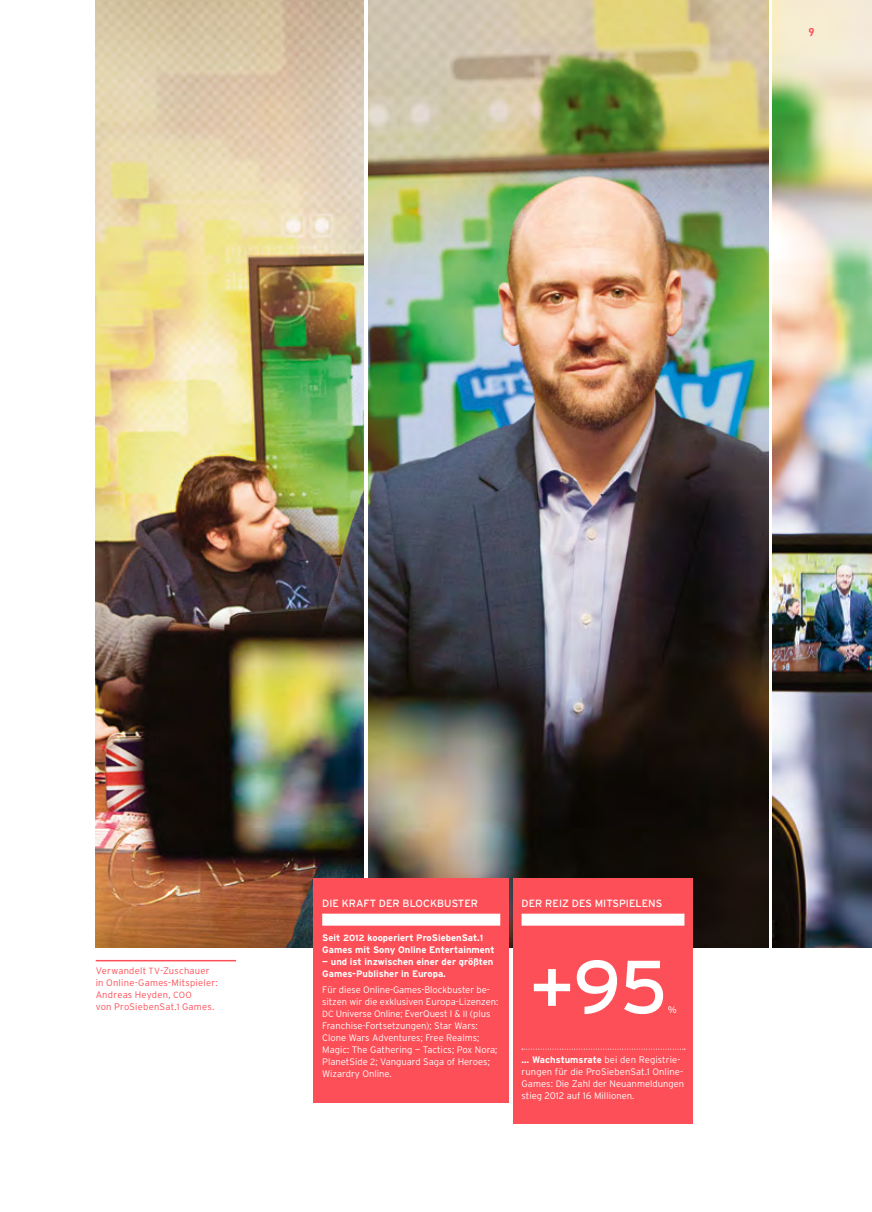
<style>
.page{position:relative;width:872px;height:1212px;background:#fff}
.page>*{position:absolute;margin:0;border:0;box-sizing:border-box;transform-origin:0 0}
.t1{font:75px "Interstate";color:#fff}
.t2{font:700 11.25px "DIN Offc Pro";color:#fd4f57}
.t3{font:10.5px "Interstate";color:#fff}
.t4{font:300 9.45px/12px "Interstate";color:#fff}
.t5{font:700 9.45px/12px "Interstate";color:#fff}
.t6{font:300 9.45px/12px "Interstate";letter-spacing:.025em;color:#fd4f57}
.s1{font-size:9px}
.s2{font-weight:700}
</style>
<div class="page">
<hr style="left:96px;top:960px;width:140px;height:1px;background:#fd4f57">
<img style="left:368px;top:0;width:400px;height:947px">
<img style="left:96px;top:0;width:268px;height:947px">
<img style="left:772px;top:0;width:100px;height:947px">
<div style="left:513px;top:878px;width:180px;height:246px;background:#fd4f57"></div>
<div style="left:521px;top:914px;width:163px;height:12px;background:#fff"></div>
<svg style="left:522px;top:1049px;width:163px;height:1px"></svg>
<div style="left:314px;top:878px;width:195px;height:224px;background:#fd4f57"></div>
<div style="left:322px;top:914px;width:178px;height:12px;background:#fff"></div>
<p class="t2" style="left:808px;top:22px;width:8px">9</p>
<p class="t6" style="left:96px;top:965px;width:124px">Verwandelt <span class="s1">TV</span>-Zuschauer in Online-Games-Mitspieler:<br>Andreas Heyden, <span class="s1">COO<br></span>von ProSiebenSat.<span class="s1">1</span> Games.</p>
<p class="t3" style="left:322px;top:896px;width:157px">DIE KRAFT DER BLOCKBUSTER</p>
<p class="t5" style="left:322px;top:931px;width:174px">Seit <span class="s1">2012</span> kooperiert ProSiebenSat.<span class="s1">1<br></span>Games mit Sony Online Entertainment</p>
<p class="t5" style="left:322px;top:955px;width:173px">— und ist inzwischen einer der größten<br>Games-Publisher in Europa.</p>
<p class="t4" style="left:322px;top:983px;width:178px">Für diese Online-Games-Blockbuster be&shy;sitzen wir die exklusiven Europa-Lizenzen:<br><span class="s1">DC</span> Universe Online; EverQuest I &amp; <span class="s1">II</span> (plus Franchise-Fortsetzungen); Star Wars:<br>Clone Wars Adventures; Free Realms; Magic: The Gathering — Tactics; Pox Nora; PlanetSide <span class="s1">2</span>; Vanguard Saga of Heroes; Wizardry Online.</p>
<p class="t3" style="left:521px;top:896px;width:142px">DER REIZ DES MITSPIELENS</p>
<h1 class="t1" style="left:530px;top:941px;width:139px">+95</h1>
<p class="t4" style="left:667px;top:1004px;width:11px">%</p>
<p class="t4" style="left:521px;top:1054px;width:164px"><span class="s2">… Wachstumsrate</span> bei den Registrie&shy;rungen für die ProSiebenSat.1 Online-Games: Die Zahl der Neuanmeldungen stieg 2012 auf 16 Millionen.</p>
</div>
